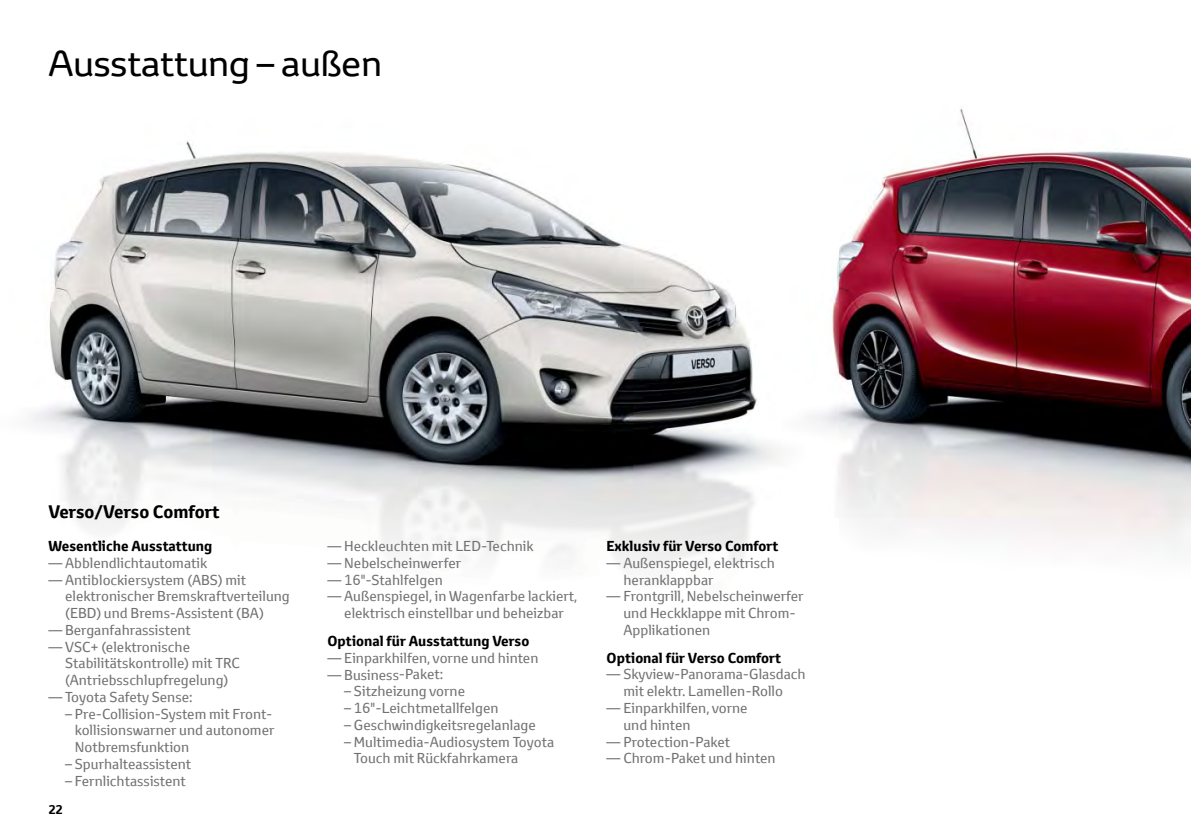
<style>
.page{position:relative;width:1191px;height:834px;background:#fff}
.page>*{position:absolute;margin:0;border:0;box-sizing:border-box;transform-origin:0 0}
.t1{font:35px "Toyota Display";color:#000}
.t2{font:700 17.5px "Toyota Text";color:#000}
.t3{font:14px/16.8px "Toyota Text";color:#717073}
.t4{font:700 14px "Toyota Text";color:#000}
.t5{font:700 12.25px "Toyota Text";color:#000}
</style>
<div class="page">
<img style="left:31px;top:141px;width:751px;height:427px">
<img style="left:810px;top:108px;width:381px;height:441px">
<h1 class="t1" style="left:48px;top:40px;width:335px">Ausstattung – außen</h1>
<p class="t2" style="left:48px;top:499px;width:173px">Verso/Verso Comfort</p>
<p class="t4" style="left:48px;top:536px;width:165px">Wesentliche Ausstattung</p>
<p class="t3" style="left:48px;top:554px;width:160px">— Abblendlichtautomatik</p>
<p class="t3" style="left:65px;top:570px;width:226px;text-indent:-17px">— Antiblockiersystem (ABS) mit elektronischer Bremskraftverteilung (EBD) und Brems-Assistent (BA)</p>
<p class="t3" style="left:48px;top:621px;width:144px">— Berganfahrassistent</p>
<p class="t3" style="left:65px;top:637px;width:176px;text-indent:-17px">— VSC+ (elektronische<br>Stabilitätskontrolle) mit TRC (Antriebsschlupfregelung)</p>
<p class="t3" style="left:48px;top:688px;width:146px">— Toyota Safety Sense:</p>
<p class="t3" style="left:75px;top:704px;width:201px;text-indent:-10px">– Pre-Collision-System mit Front&shy;kollisionswarner und autonomer<br>Notbremsfunktion</p>
<p class="t3" style="left:65px;top:755px;width:128px">– Spurhalteassistent</p>
<p class="t3" style="left:65px;top:771px;width:122px">– Fernlichtassistent</p>
<p class="t5" style="left:48px;top:800px;width:16px">22</p>
<p class="t3" style="left:327px;top:537px;width:208px">— Heckleuchten mit LED-Technik</p>
<p class="t3" style="left:327px;top:554px;width:135px">— Nebelscheinwerfer</p>
<p class="t3" style="left:327px;top:570px;width:117px">— 16"-Stahlfelgen</p>
<p class="t3" style="left:327px;top:587px;width:251px;text-align:center">— Außenspiegel, in Wagenfarbe lackiert, elektrisch einstellbar und beheizbar</p>
<p class="t4" style="left:327px;top:631px;width:203px">Optional für Ausstattung Verso</p>
<p class="t3" style="left:327px;top:649px;width:212px">— Einparkhilfen, vorne und hinten</p>
<p class="t3" style="left:327px;top:665px;width:117px">— Business-Paket:</p>
<p class="t3" style="left:344px;top:682px;width:122px">– Sitzheizung vorne</p>
<p class="t3" style="left:344px;top:699px;width:156px">– 16"-Leichtmetallfelgen</p>
<p class="t3" style="left:344px;top:716px;width:193px">– Geschwindigkeitsregelanlage</p>
<p class="t3" style="left:354px;top:732px;width:202px;text-indent:-10px">– Multimedia-Audiosystem Toyota<br>Touch mit Rückfahrkamera</p>
<p class="t4" style="left:606px;top:536px;width:173px">Exklusiv für Verso Comfort</p>
<p class="t3" style="left:623px;top:554px;width:153px;text-indent:-17px">— Außenspiegel, elektrisch heranklappbar</p>
<p class="t3" style="left:623px;top:587px;width:182px;text-indent:-17px">— Frontgrill, Nebelscheinwerfer und Heckklappe mit Chrom-<br>Applikationen</p>
<p class="t4" style="left:606px;top:648px;width:176px">Optional für Verso Comfort</p>
<p class="t3" style="left:606px;top:665px;width:200px;text-align:center">— Skyview-Panorama-Glasdach mit elektr. Lamellen-Rollo</p>
<p class="t3" style="left:623px;top:699px;width:126px;text-indent:-17px">— Einparkhilfen, vorne und hinten</p>
<p class="t3" style="left:606px;top:732px;width:125px">— Protection-Paket</p>
<p class="t3" style="left:606px;top:749px;width:170px">— Chrom-Paket und hinten</p>
</div>
